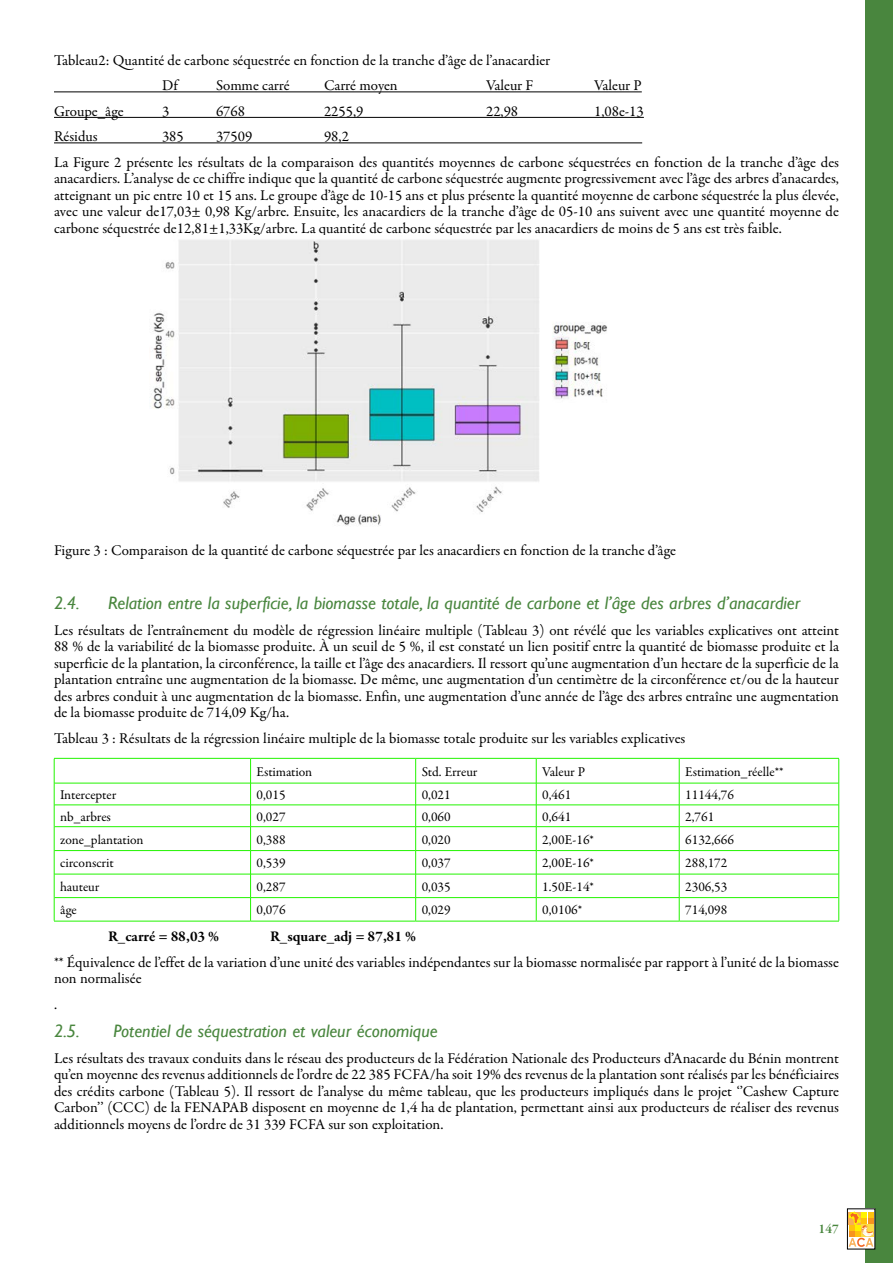
<style>
.page{position:relative;width:893px;height:1263px;background:#fff}
.page>*{position:absolute;margin:0;border:0;box-sizing:border-box;transform-origin:0 0}
.t1{font:italic 18px "Gill Sans";color:#49863e}
.t2{font:15px/16.5px "Garamond Premr Pro";color:#000}
.t3{font:700 15px "Garamond Premr Pro";color:#000}
.t4{font:13.5px "Garamond Premr Pro";color:#000}
.t5{font:600 13.5px "Garamond Premr Pro";color:#49863e}
</style>
<div class="page">
<div style="left:865px;top:0;width:28px;height:1263px;background:#49863e"></div>
<hr style="left:54px;top:92px;width:588px;height:1px;background:#000">
<hr style="left:54px;top:117px;width:590px;height:1px;background:#000">
<hr style="left:54px;top:142px;width:588px;height:1px;background:#000">
<hr style="left:54px;top:758px;width:197px;height:1px;background:#23f400">
<hr style="left:251px;top:758px;width:165px;height:1px;background:#23f400">
<hr style="left:416px;top:758px;width:120px;height:1px;background:#23f400">
<hr style="left:536px;top:758px;width:143px;height:1px;background:#23f400">
<hr style="left:679px;top:758px;width:160px;height:1px;background:#23f400">
<hr style="left:54px;top:783px;width:196px;height:1px;background:#23f400">
<hr style="left:251px;top:783px;width:164px;height:1px;background:#23f400">
<hr style="left:416px;top:783px;width:120px;height:1px;background:#23f400">
<hr style="left:536px;top:783px;width:143px;height:1px;background:#23f400">
<hr style="left:679px;top:783px;width:160px;height:1px;background:#23f400">
<hr style="left:54px;top:804px;width:196px;height:1px;background:#23f400">
<hr style="left:251px;top:804px;width:164px;height:1px;background:#23f400">
<hr style="left:416px;top:804px;width:120px;height:1px;background:#23f400">
<hr style="left:536px;top:804px;width:143px;height:1px;background:#23f400">
<hr style="left:679px;top:804px;width:160px;height:1px;background:#23f400">
<hr style="left:54px;top:826px;width:196px;height:1px;background:#23f400">
<hr style="left:251px;top:826px;width:164px;height:1px;background:#23f400">
<hr style="left:416px;top:826px;width:120px;height:1px;background:#23f400">
<hr style="left:536px;top:826px;width:143px;height:1px;background:#23f400">
<hr style="left:679px;top:826px;width:160px;height:1px;background:#23f400">
<hr style="left:54px;top:850px;width:196px;height:1px;background:#23f400">
<hr style="left:251px;top:850px;width:164px;height:1px;background:#23f400">
<hr style="left:416px;top:850px;width:120px;height:1px;background:#23f400">
<hr style="left:536px;top:850px;width:143px;height:1px;background:#23f400">
<hr style="left:679px;top:850px;width:160px;height:1px;background:#23f400">
<hr style="left:54px;top:874px;width:196px;height:1px;background:#23f400">
<hr style="left:251px;top:874px;width:164px;height:1px;background:#23f400">
<hr style="left:416px;top:874px;width:120px;height:1px;background:#23f400">
<hr style="left:536px;top:874px;width:143px;height:1px;background:#23f400">
<hr style="left:679px;top:874px;width:160px;height:1px;background:#23f400">
<hr style="left:54px;top:897px;width:196px;height:1px;background:#23f400">
<hr style="left:251px;top:897px;width:164px;height:1px;background:#23f400">
<hr style="left:416px;top:897px;width:120px;height:1px;background:#23f400">
<hr style="left:536px;top:897px;width:143px;height:1px;background:#23f400">
<hr style="left:679px;top:897px;width:160px;height:1px;background:#23f400">
<hr style="left:54px;top:921px;width:197px;height:1px;background:#23f400">
<hr style="left:251px;top:921px;width:165px;height:1px;background:#23f400">
<hr style="left:416px;top:921px;width:120px;height:1px;background:#23f400">
<hr style="left:536px;top:921px;width:143px;height:1px;background:#23f400">
<hr style="left:679px;top:921px;width:160px;height:1px;background:#23f400">
<svg style="left:54px;top:759px;width:1px;height:162px"></svg>
<svg style="left:250px;top:759px;width:1px;height:162px"></svg>
<svg style="left:415px;top:759px;width:1px;height:162px"></svg>
<svg style="left:536px;top:759px;width:1px;height:162px"></svg>
<svg style="left:679px;top:759px;width:1px;height:162px"></svg>
<svg style="left:838px;top:759px;width:1px;height:162px"></svg>
<img style="left:152px;top:239px;width:455px;height:287px">
<div style="left:847px;top:1209px;width:28px;height:40px;background:#fff"></div>
<div style="left:847px;top:1209px;width:28px;height:40px;border:1px solid #000"></div>
<svg style="left:849px;top:1212px;width:25px;height:35px"></svg>
<p class="t2" style="left:162px;top:48px;width:390px;line-height:25.5px;text-indent:-108px">Tableau2: Quantité de carbone séquestrée en fonction de la tranche d’âge de l’anacardier<br>Df</p>
<p class="t2" style="left:216px;top:78px;width:75px">Somme carré</p>
<p class="t2" style="left:324px;top:78px;width:75px">Carré moyen</p>
<p class="t2" style="left:486px;top:78px;width:49px">Valeur F</p>
<p class="t2" style="left:594px;top:78px;width:49px">Valeur P</p>
<p class="t2" style="left:54px;top:103px;width:71px">Groupe_âge</p>
<p class="t2" style="left:162px;top:103px;width:9px">3</p>
<p class="t2" style="left:216px;top:103px;width:31px">6768</p>
<p class="t2" style="left:324px;top:103px;width:41px">2255,9</p>
<p class="t2" style="left:486px;top:103px;width:34px">22,98</p>
<p class="t2" style="left:594px;top:103px;width:51px">1,08e-13</p>
<p class="t2" style="left:54px;top:129px;width:45px">Résidus</p>
<p class="t2" style="left:162px;top:129px;width:23px">385</p>
<p class="t2" style="left:216px;top:129px;width:38px">37509</p>
<p class="t2" style="left:54px;top:124px;width:787px;line-height:25.5px;text-indent:270px">98,2<br>La Figure 2 présente les résultats de la comparaison des quantités moyennes de carbone séquestrées en fonction de la tranche d’âge des</p>
<p class="t2" style="left:54px;top:171px;width:786px;text-align:justify">anacardiers. L’analyse de ce chiffre indique que la quantité de carbone séquestrée augmente progressivement avec l’âge des arbres d’anacardes, atteignant un pic entre 10 et 15 ans. Le groupe d’âge de 10-15 ans et plus présente la quantité moyenne de carbone séquestrée la plus élevée, avec une valeur de17,03± 0,98 Kg/arbre. Ensuite, les anacardiers de la tranche d’âge de 05-10 ans suivent avec une quantité moyenne de carbone séquestrée de12,81±1,33Kg/arbre. La quantité de carbone séquestrée par les anacardiers de moins de 5 ans est très faible.</p>
<p class="t2" style="left:54px;top:543px;width:624px">Figure 3 : Comparaison de la quantité de carbone séquestrée par les anacardiers en fonction de la tranche d’âge</p>
<p class="t1" style="left:54px;top:593px;width:27px">2.4.</p>
<p class="t1" style="left:108px;top:593px;width:694px">Relation entre la superficie, la biomasse totale, la quantité de carbone et l’âge des arbres d’anacardier</p>
<p class="t2" style="left:54px;top:622px;width:786px">Les résultats de l’entraînement du modèle de régression linéaire multiple (Tableau 3) ont révélé que les variables explicatives ont atteint 88 % de la variabilité de la biomasse produite. À un seuil de 5 %, il est constaté un lien positif entre la quantité de biomasse produite et la superficie de la plantation, la circonférence, la taille et l’âge des anacardiers. Il ressort qu’une augmentation d’un hectare de la superficie de la plantation entraîne une augmentation de la biomasse. De même, une augmentation d’un centimètre de la circonférence et/ou de la hauteur des arbres conduit à une augmentation de la biomasse. Enfin, une augmentation d’une année de l’âge des arbres entraîne une augmentation de la biomasse produite de 714,09 Kg/ha.</p>
<p class="t2" style="left:54px;top:730px;width:633px">Tableau 3 : Résultats de la régression linéaire multiple de la biomasse totale produite sur les variables explicatives</p>
<p class="t4" style="left:257px;top:763px;width:57px">Estimation</p>
<p class="t4" style="left:422px;top:763px;width:57px">Std. Erreur</p>
<p class="t4" style="left:542px;top:763px;width:44px">Valeur P</p>
<p class="t4" style="left:685px;top:763px;width:100px">Estimation_réelle**</p>
<p class="t4" style="left:60px;top:786px;width:58px">Intercepter</p>
<p class="t4" style="left:257px;top:786px;width:31px">0,015</p>
<p class="t4" style="left:422px;top:786px;width:31px">0,021</p>
<p class="t4" style="left:542px;top:786px;width:31px">0,461</p>
<p class="t4" style="left:685px;top:786px;width:50px">11144,76</p>
<p class="t4" style="left:60px;top:808px;width:52px">nb_arbres</p>
<p class="t4" style="left:257px;top:808px;width:31px">0,027</p>
<p class="t4" style="left:422px;top:808px;width:31px">0,060</p>
<p class="t4" style="left:542px;top:808px;width:31px">0,641</p>
<p class="t4" style="left:685px;top:808px;width:31px">2,761</p>
<p class="t4" style="left:60px;top:831px;width:85px">zone_plantation</p>
<p class="t4" style="left:257px;top:831px;width:31px">0,388</p>
<p class="t4" style="left:422px;top:831px;width:31px">0,020</p>
<p class="t4" style="left:542px;top:831px;width:53px">2,00E-16*</p>
<p class="t4" style="left:685px;top:831px;width:50px">6132,666</p>
<p class="t4" style="left:60px;top:855px;width:55px">circonscrit</p>
<p class="t4" style="left:257px;top:855px;width:31px">0,539</p>
<p class="t4" style="left:422px;top:855px;width:31px">0,037</p>
<p class="t4" style="left:542px;top:855px;width:53px">2,00E-16*</p>
<p class="t4" style="left:685px;top:855px;width:44px">288,172</p>
<p class="t4" style="left:60px;top:878px;width:41px">hauteur</p>
<p class="t4" style="left:257px;top:878px;width:31px">0,287</p>
<p class="t4" style="left:422px;top:878px;width:31px">0,035</p>
<p class="t4" style="left:542px;top:878px;width:53px">1.50E-14*</p>
<p class="t4" style="left:685px;top:878px;width:44px">2306,53</p>
<p class="t4" style="left:60px;top:902px;width:18px">âge</p>
<p class="t4" style="left:257px;top:902px;width:31px">0,076</p>
<p class="t4" style="left:422px;top:902px;width:31px">0,029</p>
<p class="t4" style="left:542px;top:902px;width:41px">0,0106*</p>
<p class="t4" style="left:685px;top:902px;width:44px">714,098</p>
<p class="t3" style="left:108px;top:927px;width:113px">R_carré = 88,03 %</p>
<p class="t3" style="left:270px;top:927px;width:148px">R_square_adj = 87,81 %</p>
<p class="t2" style="left:54px;top:954px;width:786px">** Équivalence de l’effet de la variation d’une unité des variables indépendantes sur la biomasse normalisée par rapport à l’unité de la biomasse non normalisée</p>
<p class="t2" style="left:54px;top:996px;width:5px">.</p>
<p class="t1" style="left:54px;top:1020px;width:27px">2.5.</p>
<p class="t1" style="left:114px;top:1020px;width:326px">Potentiel de séquestration et valeur économique</p>
<p class="t2" style="left:54px;top:1050px;width:786px;text-align:justify">Les résultats des travaux conduits dans le réseau des producteurs de la Fédération Nationale des Producteurs d’Anacarde du Bénin montrent qu’en moyenne des revenus additionnels de l’ordre de 22 385 FCFA/ha soit 19% des revenus de la plantation sont réalisés par les bénéficiaires des crédits carbone (Tableau 5). Il ressort de l’analyse du même tableau, que les producteurs impliqués dans le projet ‘’Cashew Capture Carbon’’ (CCC) de la FENAPAB disposent en moyenne de 1,4 ha de plantation, permettant ainsi aux producteurs de réaliser des revenus additionnels moyens de l’ordre de 31 339 FCFA sur son exploitation.</p>
<p class="t5" style="left:818px;top:1221px;width:22px">147</p>
</div>
